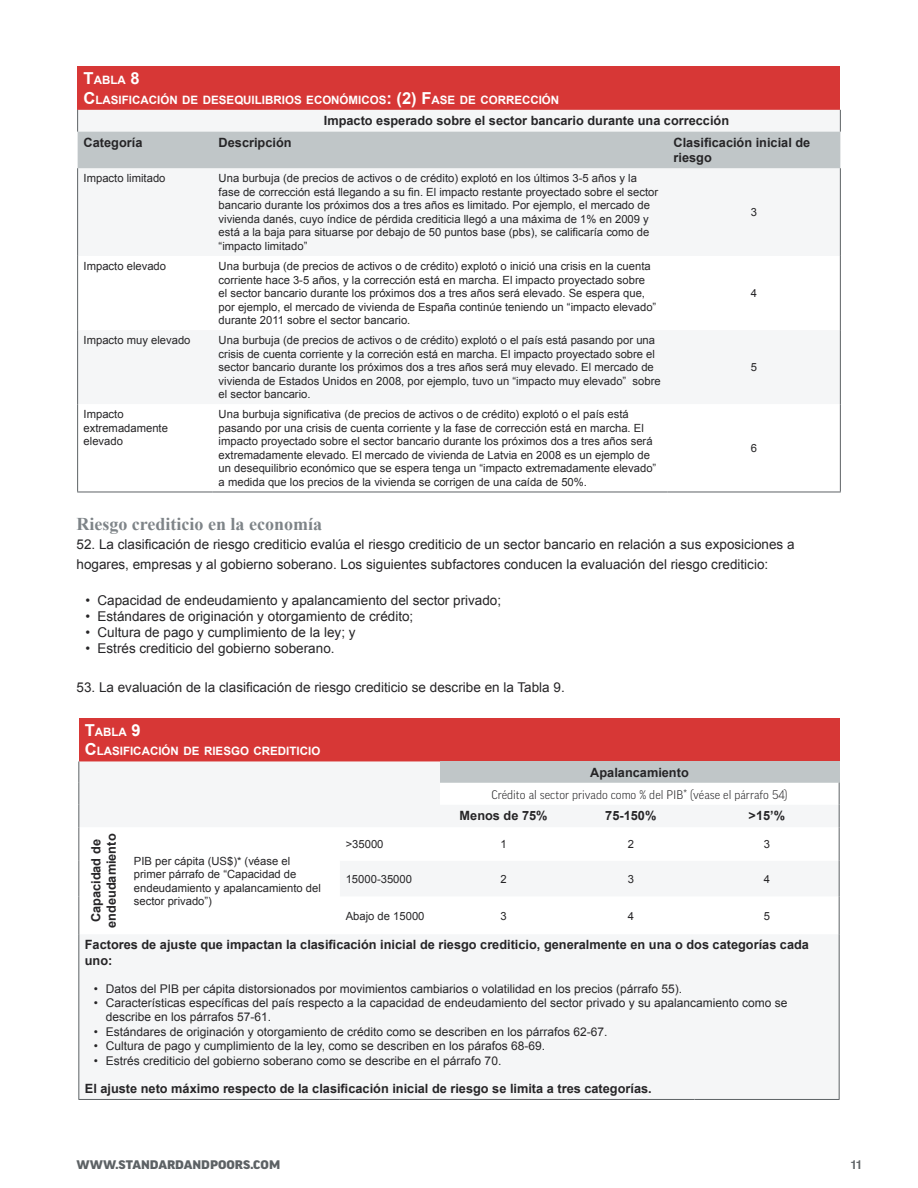
<style>
.page{position:relative;width:918px;height:1188px;background:#fff}
.page>*{position:absolute;margin:0;border:0;box-sizing:border-box;transform-origin:0 0}
.Sub_del_sub{font:700 18px "Times New Roman";color:#7e8488}
.texto{font:13.5px/19.5px "Arial";color:#262527}
.tablas_texto_BOLD{font:700 12.75px/15.3px "Arial";color:#262527}
.t1{font:12px/14.4px "Arial";color:#262527}
.table_text{font:300 12px "Good Pro";color:#262527}
.t2{font:900 expanded 12px "Good Pro";color:#5d6265}
.t3{font:500 expanded 12px "Good Pro";color:#5d6265}
.Tablas_titulo{font:700 11.55px "Arial";color:#fff}
.tablas_texto{font:11.25px/13.5px "Arial";color:#262527}
.s1{font-size:16.5px}
</style>
<div class="page">
<div style="left:78px;top:66px;width:762px;height:44px;background:#d73736"></div>
<div style="left:78px;top:168px;width:762px;height:88px;background:#f5f6f7"></div>
<svg style="left:78px;top:256px;width:762px;height:236px"></svg>
<svg style="left:77px;top:110px;width:764px;height:58px"></svg>
<hr style="left:77px;top:168px;width:1px;height:88px;background:#5d6265">
<hr style="left:840px;top:168px;width:1px;height:88px;background:#5d6265">
<hr style="left:77px;top:256px;width:1px;height:74px;background:#5d6265">
<hr style="left:840px;top:256px;width:1px;height:74px;background:#5d6265">
<hr style="left:77px;top:330px;width:1px;height:74px;background:#5d6265">
<hr style="left:840px;top:330px;width:1px;height:74px;background:#5d6265">
<hr style="left:77px;top:404px;width:1px;height:88px;background:#5d6265">
<hr style="left:840px;top:404px;width:1px;height:88px;background:#5d6265">
<hr style="left:77px;top:492px;width:136px;height:1px;background:#5d6265">
<hr style="left:213px;top:492px;width:455px;height:1px;background:#5d6265">
<hr style="left:668px;top:492px;width:173px;height:1px;background:#5d6265">
<div style="left:79px;top:718px;width:760px;height:43px;background:#d73736"></div>
<div style="left:79px;top:761px;width:760px;height:338px;background:#f5f6f7"></div>
<div style="left:440px;top:761px;width:399px;height:22px;background:#c0c6c8"></div>
<svg style="left:79px;top:783px;width:760px;height:151px"></svg>
<svg style="left:78px;top:761px;width:1px;height:66px"></svg>
<svg style="left:839px;top:783px;width:1px;height:44px"></svg>
<hr style="left:78px;top:827px;width:1px;height:34px;background:#5d6265">
<hr style="left:839px;top:827px;width:1px;height:34px;background:#5d6265">
<hr style="left:78px;top:861px;width:1px;height:36px;background:#5d6265">
<hr style="left:839px;top:861px;width:1px;height:36px;background:#5d6265">
<hr style="left:78px;top:897px;width:1px;height:37px;background:#5d6265">
<hr style="left:839px;top:897px;width:1px;height:37px;background:#5d6265">
<hr style="left:78px;top:934px;width:1px;height:165px;background:#5d6265">
<hr style="left:839px;top:934px;width:1px;height:165px;background:#5d6265">
<hr style="left:78px;top:1099px;width:50px;height:1px;background:#5d6265">
<hr style="left:128px;top:1099px;width:212px;height:1px;background:#5d6265">
<hr style="left:340px;top:1099px;width:100px;height:1px;background:#5d6265">
<hr style="left:440px;top:1099px;width:127px;height:1px;background:#5d6265">
<hr style="left:567px;top:1099px;width:127px;height:1px;background:#5d6265">
<hr style="left:694px;top:1099px;width:146px;height:1px;background:#5d6265">
<p class="Tablas_titulo" style="left:84px;top:72px;width:57px"><span class="s1">T</span>ABLA <span class="s1">8</span></p>
<p class="Tablas_titulo" style="left:84px;top:92px;width:477px"><span class="s1">C</span>LASIFICACIÓN DE DESEQUILIBRIOS ECONÓMICOS<span class="s1">: (2) F</span>ASE DE CORRECCIÓN</p>
<p class="tablas_texto_BOLD" style="left:324px;top:113px;width:407px">Impacto esperado sobre el sector bancario durante una corrección</p>
<p class="tablas_texto_BOLD" style="left:84px;top:135px;width:60px">Categoría</p>
<p class="tablas_texto_BOLD" style="left:219px;top:135px;width:74px">Descripción</p>
<p class="tablas_texto_BOLD" style="left:674px;top:135px;width:138px">Clasificación inicial de riesgo</p>
<p class="tablas_texto" style="left:84px;top:172px;width:83px">Impacto limitado</p>
<p class="tablas_texto" style="left:219px;top:172px;width:441px">Una burbuja (de precios de activos o de crédito) explotó en los últimos 3-5 años y la fase de corrección está llegando a su fin. El impacto restante proyectado sobre el sector bancario durante los próximos dos a tres años es limitado. Por ejemplo, el mercado de vivienda danés, cuyo índice de pérdida crediticia llegó a una máxima de 1% en 2009 y está a la baja para situarse por debajo de 50 puntos base (pbs), se calificaría como de “impacto limitado”</p>
<p class="tablas_texto" style="left:751px;top:206px;width:8px">3</p>
<p class="tablas_texto" style="left:84px;top:260px;width:84px">Impacto elevado</p>
<p class="tablas_texto" style="left:219px;top:260px;width:439px">Una burbuja (de precios de activos o de crédito) explotó o inició una crisis en la cuenta corriente hace 3-5 años, y la corrección está en marcha. El impacto proyectado sobre el sector bancario durante los próximos dos a tres años será elevado. Se espera que, por ejemplo, el mercado de vivienda de España continúe teniendo un “impacto elevado” durante 2011 sobre el sector bancario.</p>
<p class="tablas_texto" style="left:84px;top:334px;width:108px">Impacto muy elevado</p>
<p class="tablas_texto" style="left:219px;top:334px;width:444px">Una burbuja (de precios de activos o de crédito) explotó o el país está pasando por una crisis de cuenta corriente y la correción está en marcha. El impacto proyectado sobre el sector bancario durante los próximos dos a tres años será muy elevado. El mercado de vivienda de Estados Unidos en 2008, por ejemplo, tuvo un “impacto muy elevado” sobre el sector bancario.</p>
<p class="tablas_texto" style="left:84px;top:408px;width:86px">Impacto extremadamente elevado</p>
<p class="tablas_texto" style="left:219px;top:408px;width:439px">Una burbuja significativa (de precios de activos o de crédito) explotó o el país está pasando por una crisis de cuenta corriente y la fase de corrección está en marcha. El impacto proyectado sobre el sector bancario durante los próximos dos a tres años será extremadamente elevado. El mercado de vivienda de Latvia en 2008 es un ejemplo de un desequilibrio económico que se espera tenga un “impacto extremadamente elevado” a medida que los precios de la vivienda se corrigen de una caída de 50%.</p>
<p class="tablas_texto" style="left:751px;top:287px;width:8px">4</p>
<p class="tablas_texto" style="left:751px;top:361px;width:8px">5</p>
<p class="tablas_texto" style="left:751px;top:442px;width:8px">6</p>
<p class="Sub_del_sub" style="left:76px;top:511px;width:247px">Riesgo crediticio en la economía</p>
<p class="texto" style="left:76px;top:535px;width:720px">52. La clasificación de riesgo crediticio evalúa el riesgo crediticio de un sector bancario en relación a sus exposiciones a hogares, empresas y al gobierno soberano. Los siguientes subfactores conducen la evaluación del riesgo crediticio:</p>
<p class="texto" style="left:86px;top:590px;width:417px">• Capacidad de endeudamiento y apalancamiento del sector privado;</p>
<p class="texto" style="left:86px;top:606px;width:329px">• Estándares de originación y otorgamiento de crédito;</p>
<p class="texto" style="left:86px;top:623px;width:272px">• Cultura de pago y cumplimiento de la ley; y</p>
<p class="texto" style="left:86px;top:639px;width:251px">• Estrés crediticio del gobierno soberano.</p>
<p class="texto" style="left:76px;top:678px;width:490px">53. La evaluación de la clasificación de riesgo crediticio se describe en la Tabla 9.</p>
<p class="Tablas_titulo" style="left:85px;top:724px;width:57px"><span class="s1">T</span>ABLA <span class="s1">9</span></p>
<p class="Tablas_titulo" style="left:85px;top:744px;width:237px"><span class="s1">C</span>LASIFICACIÓN DE RIESGO CREDITICIO</p>
<p class="tablas_texto_BOLD" style="left:590px;top:765px;width:100px">Apalancamiento</p>
<p class="table_text" style="left:491px;top:787px;width:298px">Crédito al sector privado como % del PIB* (véase el párrafo 54)</p>
<p class="tablas_texto_BOLD" style="left:460px;top:808px;width:89px">Menos de 75%</p>
<p class="tablas_texto_BOLD" style="left:605px;top:808px;width:53px">75-150%</p>
<p class="tablas_texto_BOLD" style="left:749px;top:808px;width:38px">&gt;15’%</p>
<p class="tablas_texto_BOLD" style="left:89px;top:928px;width:96px;text-align:center;rotate:-90deg">Capacidad de endeudamiento</p>
<p class="tablas_texto" style="left:346px;top:838px;width:39px">&gt;35000</p>
<p class="tablas_texto" style="left:500px;top:838px;width:8px">1</p>
<p class="tablas_texto" style="left:628px;top:838px;width:8px">2</p>
<p class="tablas_texto" style="left:764px;top:838px;width:8px">3</p>
<p class="tablas_texto" style="left:346px;top:872px;width:68px">15000-35000</p>
<p class="tablas_texto" style="left:500px;top:872px;width:8px">2</p>
<p class="tablas_texto" style="left:628px;top:872px;width:8px">3</p>
<p class="tablas_texto" style="left:764px;top:872px;width:8px">4</p>
<p class="tablas_texto" style="left:346px;top:909px;width:80px">Abajo de 15000</p>
<p class="tablas_texto" style="left:500px;top:909px;width:8px">3</p>
<p class="tablas_texto" style="left:628px;top:909px;width:8px">4</p>
<p class="tablas_texto" style="left:764px;top:909px;width:8px">5</p>
<p class="tablas_texto_BOLD" style="left:85px;top:938px;width:726px">Factores de ajuste que impactan la clasificación inicial de riesgo crediticio, generalmente en una o dos categorías cada uno:</p>
<p class="t1" style="left:94px;top:981px;width:590px">• Datos del PIB per cápita distorsionados por movimientos cambiarios o volatilidad en los precios (párrafo 55).</p>
<p class="t1" style="left:106px;top:996px;width:683px;text-indent:-12px">• Características específicas del país respecto a la capacidad de endeudamiento del sector privado y su apalancamiento como se describe en los párrafos 57-61.</p>
<p class="t1" style="left:94px;top:1025px;width:515px">• Estándares de originación y otorgamiento de crédito como se describen en los párrafos 62-67.</p>
<p class="t1" style="left:94px;top:1039px;width:453px">• Cultura de pago y cumplimiento de la ley, como se describen en los párafos 68-69.</p>
<p class="t1" style="left:94px;top:1053px;width:409px">• Estrés crediticio del gobierno soberano como se describe en el párrafo 70.</p>
<p class="tablas_texto_BOLD" style="left:85px;top:1082px;width:568px">El ajuste neto máximo respecto de la clasificación inicial de riesgo se limita a tres categorías.</p>
<p class="tablas_texto" style="left:134px;top:854px;width:188px">PIB per cápita (US$)* (véase el primer párrafo de “Capacidad de endeudamiento y apalancamiento del sector privado”)</p>
<p class="t2" style="left:76px;top:1158px;width:205px">WWW.STANDARDANDPOORS.COM</p>
<p class="t3" style="left:851px;top:1158px;width:12px">11</p>
</div>
